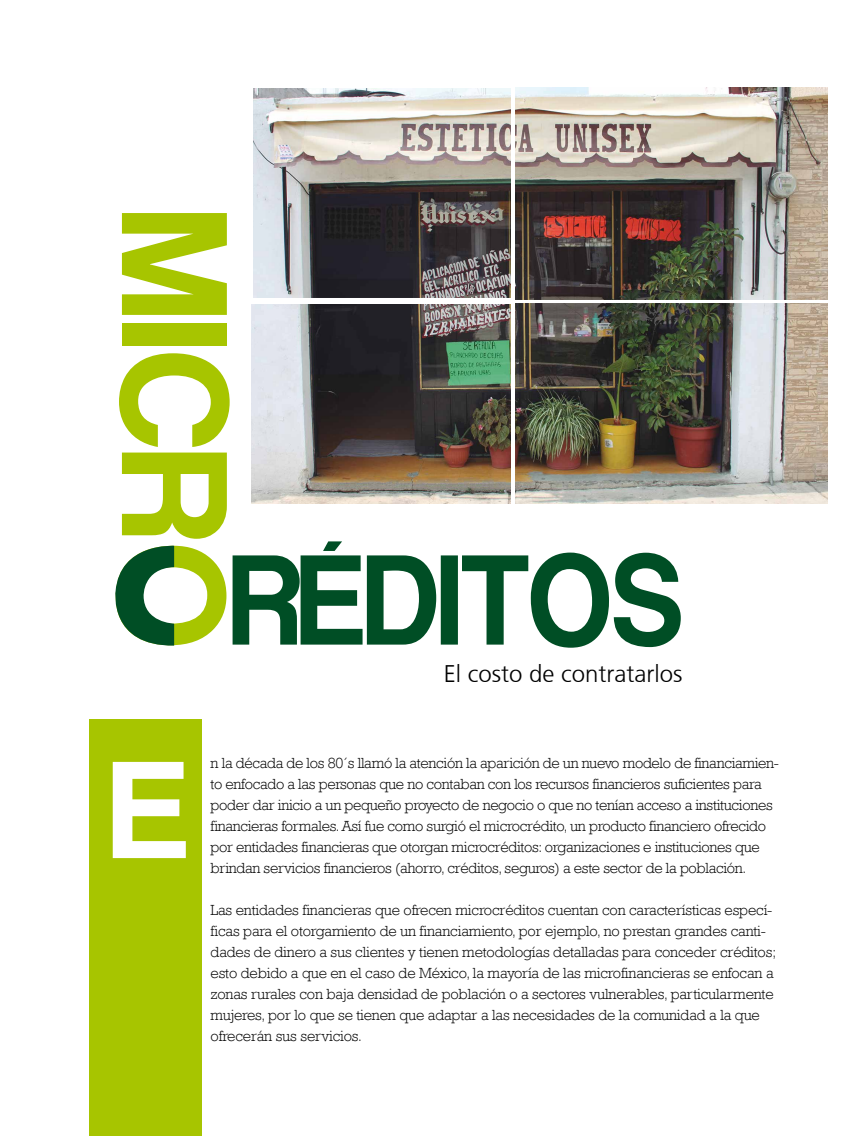
<style>
.page{position:relative;width:851px;height:1136px;background:#fff}
.page>*{position:absolute;margin:0;border:0;box-sizing:border-box;transform-origin:0 0}
.t1{font:145.8px "STOMP Coolvetica";color:#a7c500}
.t2{font:133.65px "STOMP Coolvetica";color:#fff}
.t3{font:300 24px "Frutiger CE";color:#000}
.t4{font:300 15px/21px "Rockwell";letter-spacing:-.02em;color:#000}
</style>
<div class="page">
<div style="left:89px;top:719px;width:112px;height:416px;background:#a7c500"></div>
<img style="left:253px;top:88px;width:257px;height:209px">
<img style="left:515px;top:87px;width:312px;height:212px">
<img style="left:251px;top:304px;width:259px;height:200px">
<img style="left:515px;top:303px;width:312px;height:201px">
<svg style="left:232px;top:541px;width:448px;height:106px"></svg>
<svg style="left:115px;top:545px;width:111px;height:101px"></svg>
<h1 class="t1" style="left:250px;top:208px;width:333px;rotate:90deg">MICR</h1>
<h3 class="t3" style="left:443px;top:660px;width:240px">El costo de contratarlos</h3>
<h2 class="t2" style="left:112px;top:740px;width:75px">E</h2>
<p class="t4" style="left:210px;top:752px;width:570px">n la década de los 80´s llamó la atención la aparición de un nuevo modelo de financiamien&shy;to enfocado a las personas que no contaban con los recursos financieros suficientes para poder dar inicio a un pequeño proyecto de negocio o que no tenían acceso a instituciones financieras formales. Así fue como surgió el microcrédito, un producto financiero ofrecido por entidades financieras que otorgan microcréditos: organizaciones e instituciones que brindan servicios financieros (ahorro, créditos, seguros) a este sector de la población.</p>
<p class="t4" style="left:210px;top:899px;width:567px">Las entidades financieras que ofrecen microcréditos cuentan con características especí&shy;ficas para el otorgamiento de un financiamiento, por ejemplo, no prestan grandes canti&shy;dades de dinero a sus clientes y tienen metodologías detalladas para conceder créditos; esto debido a que en el caso de México, la mayoría de las microfinancieras se enfocan a zonas rurales con baja densidad de población o a sectores vulnerables, particularmente mujeres, por lo que se tienen que adaptar a las necesidades de la comunidad a la que ofrecerán sus servicios.</p>
</div>
